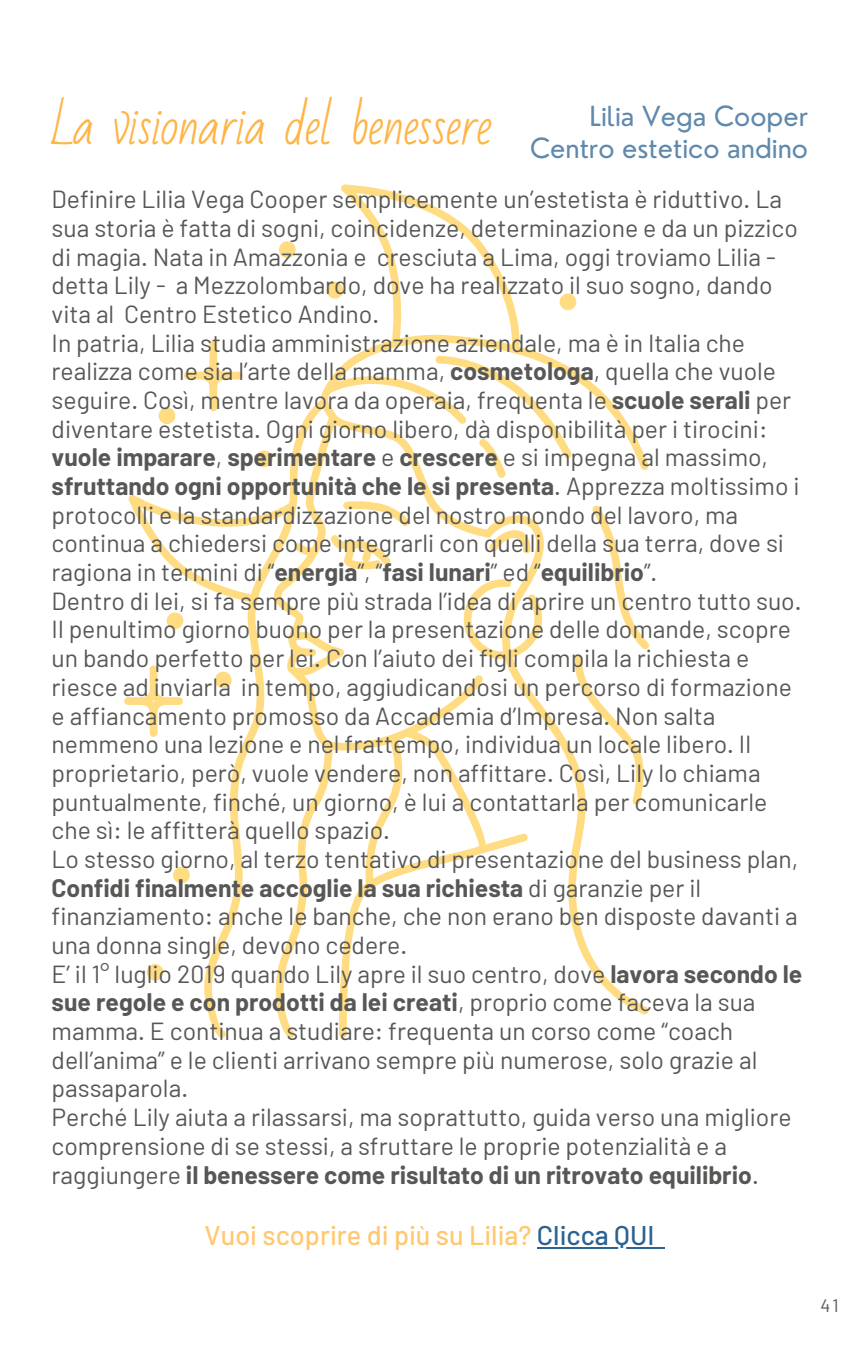
<style>
.page{position:relative;width:864px;height:1350px;background:#fff}
.page>*{position:absolute;margin:0;border:0;box-sizing:border-box;transform-origin:0 0}
.t1{font:49.05px "Bad Script";letter-spacing:-.025em;color:#ffb446}
.t2{font:27px/31.9px "Nourd";color:#5f89ad;text-align:right}
.t3{font:500 27px "Barlow";color:#ffc870}
.t4{font:24.75px/28.8px "Barlow";color:#575756}
.t5{font:18px "Barlow";color:#575756}
.s1{font-weight:700}
.s2{color:#2b6292}
</style>
<div class="page">
<svg style="left:124px;top:185px;width:525px;height:853px"></svg>
<hr style="left:537px;top:1247px;width:117px;height:2px;background:#2b6292">
<svg style="left:654px;top:1247px;width:11px;height:2px"></svg>
<h1 class="t1" style="left:52px;top:99px;width:442px">La visionaria del benessere</h1>
<p class="t2" style="left:530px;top:100px;width:279px">Lilia Vega Cooper<br>Centro estetico andino</p>
<p class="t4" style="left:52px;top:184px;width:752px">Definire Lilia Vega Cooper semplicemente un’estetista è riduttivo. La sua storia è fatta di sogni, coincidenze, determinazione e da un pizzico di magia. Nata in Amazzonia e cresciuta a Lima, oggi troviamo Lilia - detta Lily - a Mezzolombardo, dove ha realizzato il suo sogno, dando vita al Centro Estetico Andino.<br>In patria, Lilia studia amministrazione aziendale, ma è in Italia che realizza come sia l’arte della mamma, <span class="s1">cosmetologa</span>, quella che vuole seguire. Così, mentre lavora da operaia, frequenta le <span class="s1">scuole serali</span> per diventare estetista. Ogni giorno libero, dà disponibilità per i tirocini: <span class="s1">vuole imparare</span>, <span class="s1">sperimentare</span> e <span class="s1">crescere</span> e si impegna al massimo, <span class="s1">sfruttando ogni opportunità che le si presenta</span>. Apprezza moltissimo i protocolli e la standardizzazione del nostro mondo del lavoro, ma continua a chiedersi come integrarli con quelli della sua terra, dove si ragiona in termini di “<span class="s1">energia</span>”, “<span class="s1">fasi lunari</span>” ed “<span class="s1">equilibrio</span>”.<br>Dentro di lei, si fa sempre più strada l’idea di aprire un centro tutto suo.<br>Il penultimo giorno buono per la presentazione delle domande, scopre un bando perfetto per lei. Con l’aiuto dei figli compila la richiesta e riesce ad inviarla in tempo, aggiudicandosi un percorso di formazione e affiancamento promosso da Accademia d’Impresa. Non salta nemmeno una lezione e nel frattempo, individua un locale libero. Il proprietario, però, vuole vendere, non affittare. Così, Lily lo chiama puntualmente, finché, un giorno, è lui a contattarla per comunicarle che sì: le affitterà quello spazio.<br>Lo stesso giorno, al terzo tentativo di presentazione del business plan, <span class="s1">Confidi finalmente accoglie la sua richiesta</span> di garanzie per il finanziamento: anche le banche, che non erano ben disposte davanti a una donna single, devono cedere.<br>E’ il 1° luglio 2019 quando Lily apre il suo centro, dove <span class="s1">lavora secondo le sue regole e con prodotti da lei creati</span>, proprio come faceva la sua mamma. E continua a studiare: frequenta un corso come “coach dell’anima” e le clienti arrivano sempre più numerose, solo grazie al passaparola.<br>Perché Lily aiuta a rilassarsi, ma soprattutto, guida verso una migliore comprensione di se stessi, a sfruttare le proprie potenzialità e a raggiungere <span class="s1">il benessere come risultato di un ritrovato equilibrio</span>.</p>
<p class="t3" style="left:205px;top:1218px;width:451px">Vuoi scoprire di più su Lilia? <span class="s2">Clicca QUI</span></p>
<p class="t5" style="left:821px;top:1294px;width:19px">41</p>
</div>
